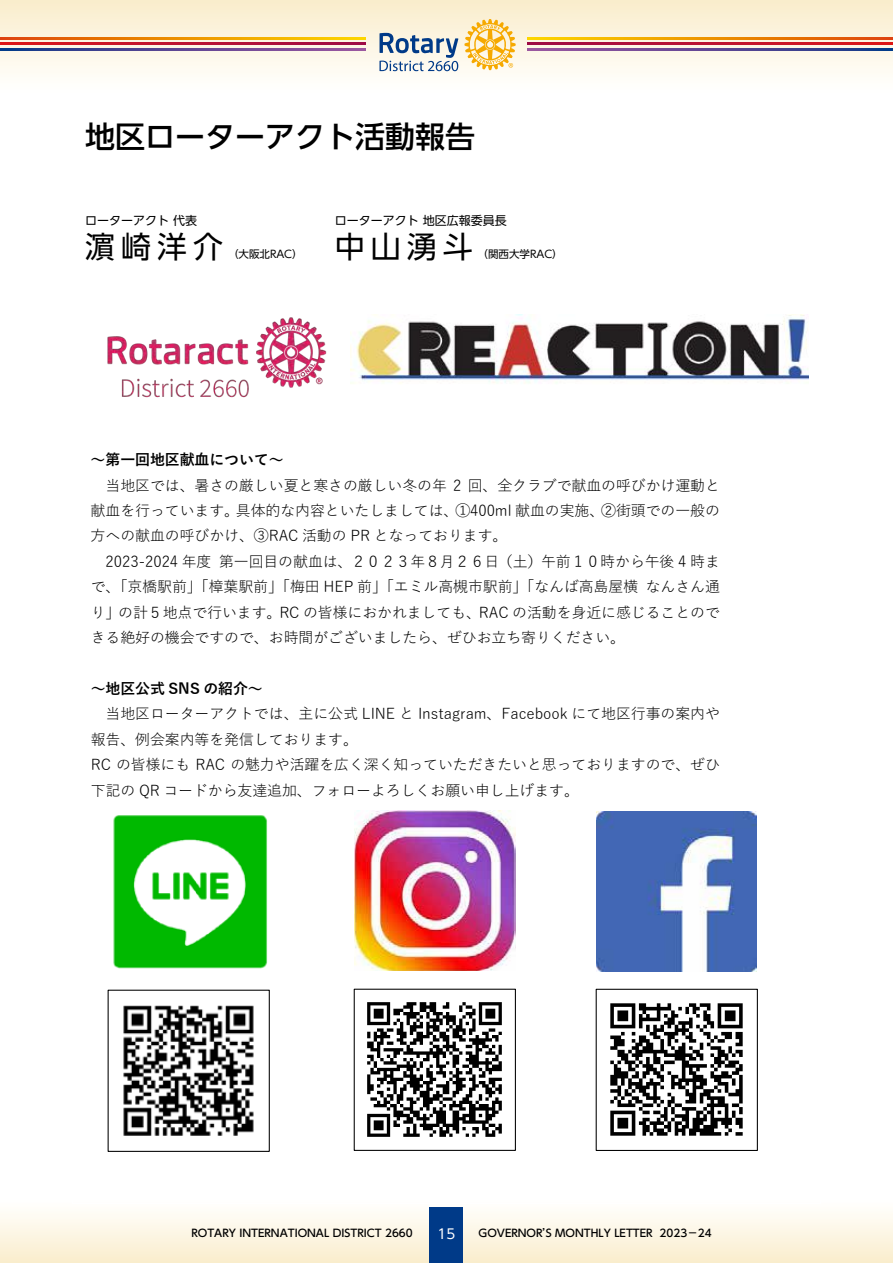
<style>
.page{position:relative;width:893px;height:1263px;background:#fff}
.page>*{position:absolute;margin:0;border:0;box-sizing:border-box;transform-origin:0 0}
.t1{font:500 30px "UD Shin Go Pro";color:#000}
.t2{font:30px "UD Shin Go Pro";letter-spacing:.2em;color:#000}
.t3{font:14.85px/25.5px "Yu Gothic";color:#000;text-align:justify}
.t4{font:700 14.85px "Yu Gothic";letter-spacing:-.01em;color:#000}
.t5{font:13.5px "UD Shin Go Pro";color:#fff}
.t6{font:12px "UD Shin Go Pro";color:#000}
.t7{font:11.4px "Yu Gothic";color:#000}
.t8{font:500 10.5px "UD Shin Go Pro";color:#000}
.t9{font:10.5px "UD Shin Go Pro";color:#000}
</style>
<div class="page">
<svg style="left:0;top:0;width:893px;height:74px"></svg>
<div style="left:0;top:1199px;width:893px;height:64px;background:linear-gradient(to bottom,#feffff,#faeecd)"></div>
<div style="left:430px;top:1208px;width:33px;height:55px;background:#003a88"></div>
<svg style="left:464px;top:19px;width:52px;height:51px;background:#f9d78b"></svg>
<svg style="left:379px;top:33px;width:79px;height:38px;background:#aebcca"></svg>
<svg style="left:0;top:37px;width:365px;height:2px"></svg>
<svg style="left:0;top:43px;width:365px;height:2px"></svg>
<svg style="left:0;top:48px;width:365px;height:2px"></svg>
<svg style="left:528px;top:37px;width:365px;height:2px"></svg>
<svg style="left:528px;top:43px;width:365px;height:2px"></svg>
<svg style="left:528px;top:48px;width:365px;height:2px"></svg>
<img style="left:107px;top:317px;width:220px;height:81px">
<img style="left:351px;top:314px;width:457px;height:70px">
<img style="left:113px;top:815px;width:155px;height:154px">
<img style="left:355px;top:811px;width:161px;height:160px">
<img style="left:597px;top:811px;width:160px;height:160px">
<img style="left:610px;top:1003px;width:133px;height:133px">
<div style="left:596px;top:989px;width:162px;height:162px;border:1px solid #000"></div>
<img style="left:123px;top:1005px;width:131px;height:131px">
<div style="left:108px;top:990px;width:162px;height:162px;border:1px solid #000"></div>
<img style="left:367px;top:1002px;width:135px;height:135px">
<div style="left:354px;top:989px;width:162px;height:162px;border:1px solid #000"></div>
<h1 class="t1" style="left:85px;top:112px;width:391px">地区ローターアクト活動報告</h1>
<p class="t6" style="left:85px;top:211px;width:113px">ローターアクト 代表</p>
<h1 class="t2" style="left:85px;top:222px;width:140px">濵崎洋介</h1>
<p class="t9" style="left:228px;top:245px;width:76px">（大阪北RAC）</p>
<p class="t6" style="left:335px;top:211px;width:173px">ローターアクト 地区広報委員長</p>
<h1 class="t2" style="left:335px;top:222px;width:139px">中山湧斗</h1>
<p class="t9" style="left:478px;top:245px;width:87px">（関西大学RAC）</p>
<p class="t7" style="left:484px;top:247px;width:103px">地区ローターアクト</p>
<p class="t4" style="left:91px;top:451px;width:195px">～第一回地区献血について～</p>
<p class="t3" style="left:91px;top:470px;width:631px;text-indent:15px">当地区では、暑さの厳しい夏と寒さの厳しい冬の年 2 回、全クラブで献血の呼びかけ運動と献血を行っています。具体的な内容といたしましては、①400ml 献血の実施、②街頭での一般の方への献血の呼びかけ、③RAC 活動の PR となっております。</p>
<p class="t3" style="left:91px;top:547px;width:631px;text-indent:15px">2023-2024 年度第一回目の献血は、２０２３年８月２６日（土）午前１０時から午後 4 時まで、「京橋駅前」「樟葉駅前」「梅田 HEP 前」「エミル高槻市駅前」「なんば高島屋横なんさん通り」の計５地点で行います。RC の皆様におかれましても、RAC の活動を身近に感じることのできる絶好の機会ですので、お時間がございましたら、ぜひお立ち寄りください。</p>
<p class="t4" style="left:91px;top:680px;width:174px">～地区公式 SNS の紹介～</p>
<p class="t3" style="left:91px;top:699px;width:631px;text-align:left;text-indent:15px">当地区ローターアクトでは、主に公式 LINE と Instagram、Facebook にて地区行事の案内や報告、例会案内等を発信しております。<br>RC の皆様にも RAC の魅力や活躍を広く深く知っていただきたいと思っておりますので、ぜひ下記の QR コードから友達追加、フォローよろしくお願い申し上げます。</p>
<p class="t8" style="left:191px;top:1225px;width:223px">ROTARY INTERNATIONAL DISTRICT 2660</p>
<p class="t5" style="left:438px;top:1223px;width:19px">15</p>
<p class="t8" style="left:479px;top:1225px;width:235px">GOVERNOR’S MONTHLY LETTER 2023－24</p>
</div>
